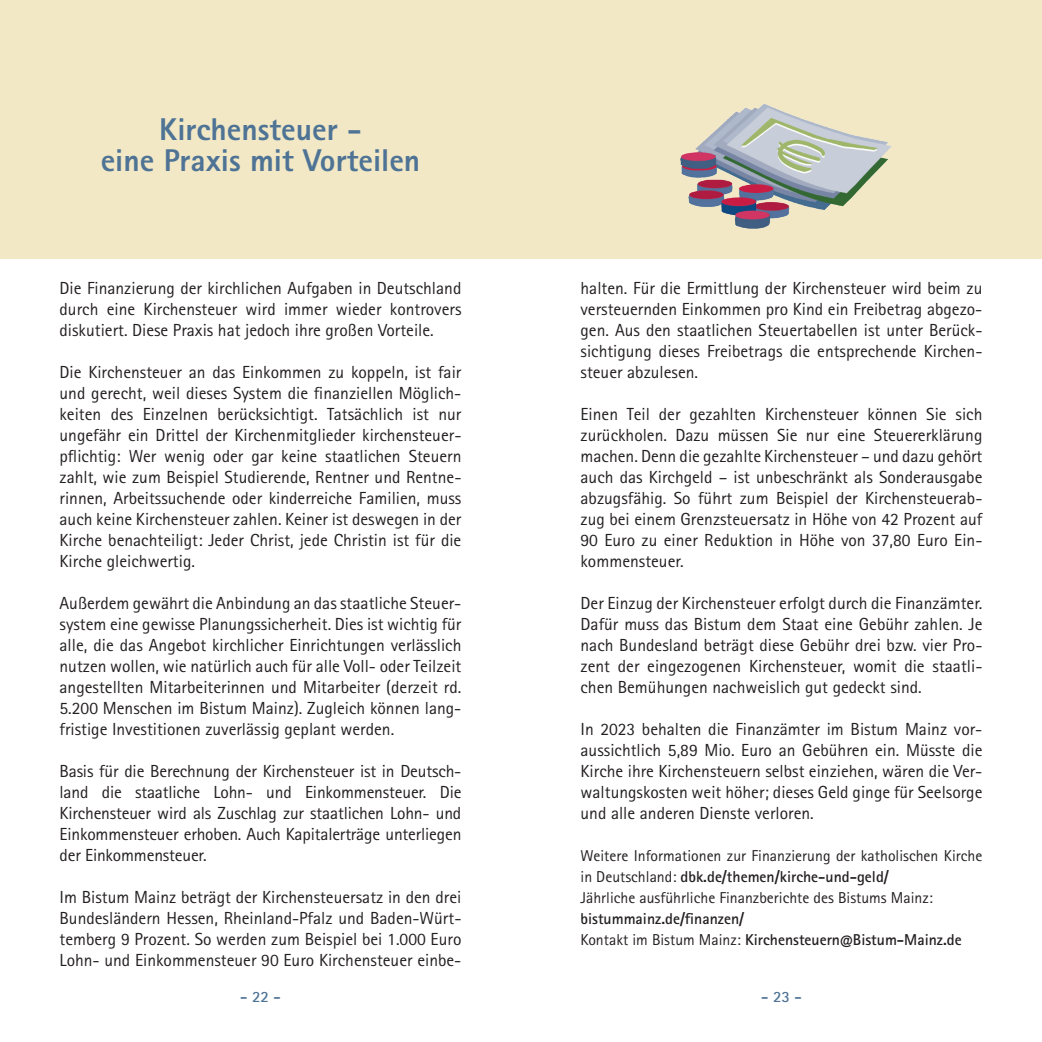
<style>
.page{position:relative;width:1042px;height:1042px;background:#fff}
.page>*{position:absolute;margin:0;border:0;box-sizing:border-box;transform-origin:0 0}
.t1{font:800 31.5px/31.5px "Rotis Sans Serif Pro";color:#4e7395;text-align:center}
.t2{font:17.5px/21px "Rotis Sans Serif Pro";color:#231f20;text-align:justify}
.t3{font:15.75px/21px "Rotis Sans Serif Pro";color:#231f20}
.t4{font:700 15.75px/21px "Rotis Sans Serif Pro";color:#231f20}
.t5{font:700 15.75px "Rotis Sans Serif Pro";color:#4e7395}
.s1{font-weight:700}
.s2{font-weight:400}
</style>
<div class="page">
<div style="left:0;top:0;width:1042px;height:258px;background:#f2e8c6"></div>
<img style="left:680px;top:104px;width:212px;height:125px">
<h1 class="t1" style="left:101px;top:113px;width:321px">Kirchensteuer -<br>eine Praxis mit Vorteilen</h1>
<p class="t2" style="left:60px;top:278px;width:403px">Die Finanzierung der kirchlichen Aufgaben in Deutschland durch eine Kirchensteuer wird immer wieder kontrovers diskutiert. Diese Praxis hat jedoch ihre großen Vorteile.</p>
<p class="t2" style="left:60px;top:362px;width:403px">Die Kirchensteuer an das Einkommen zu koppeln, ist fair und gerecht, weil dieses System die finanziellen Möglich&shy;keiten des Einzelnen berücksichtigt. Tatsächlich ist nur ungefähr ein Drittel der Kirchenmitglieder kirchensteuer&shy;pflichtig: Wer wenig oder gar keine staatlichen Steuern zahlt, wie zum Beispiel Studierende, Rentner und Rentne&shy;rinnen, Arbeitssuchende oder kinderreiche Familien, muss auch keine Kirchensteuer zahlen. Keiner ist deswegen in der Kirche benachteiligt: Jeder Christ, jede Christin ist für die Kirche gleichwertig.</p>
<p class="t2" style="left:60px;top:593px;width:403px">Außerdem gewährt die Anbindung an das staatliche Steuer&shy;system eine gewisse Planungssicherheit. Dies ist wichtig für alle, die das Angebot kirchlicher Einrichtungen verlässlich nutzen wollen, wie natürlich auch für alle Voll- oder Teilzeit angestellten Mitarbeiterinnen und Mitarbeiter (derzeit rd.<br>5.200 Menschen im Bistum Mainz). Zugleich können lang&shy;fristige Investitionen zuverlässig geplant werden.</p>
<p class="t2" style="left:60px;top:761px;width:403px">Basis für die Berechnung der Kirchensteuer ist in Deutsch&shy;land die staatliche Lohn- und Einkommensteuer. Die Kirchensteuer wird als Zuschlag zur staatlichen Lohn- und Einkommensteuer erhoben. Auch Kapitalerträge unterliegen der Einkommensteuer.</p>
<p class="t2" style="left:60px;top:887px;width:403px">Im Bistum Mainz beträgt der Kirchensteuersatz in den drei Bundesländern Hessen, Rheinland-Pfalz und Baden-Würt&shy;temberg 9 Prozent. So werden zum Beispiel bei 1.000 Euro Lohn- und Einkommensteuer 90 Euro Kirchensteuer einbe-</p>
<p class="t2" style="left:580px;top:278px;width:403px">halten. Für die Ermittlung der Kirchensteuer wird beim zu versteuernden Einkommen pro Kind ein Freibetrag abgezo&shy;gen. Aus den staatlichen Steuertabellen ist unter Berück&shy;sichtigung dieses Freibetrags die entsprechende Kirchen&shy;steuer abzulesen.</p>
<p class="t2" style="left:580px;top:404px;width:403px">Einen Teil der gezahlten Kirchensteuer können Sie sich zurückholen. Dazu müssen Sie nur eine Steuererklärung machen. Denn die gezahlte Kirchensteuer – und dazu gehört auch das Kirchgeld – ist unbeschränkt als Sonderausgabe abzugsfähig. So führt zum Beispiel der Kirchensteuerab&shy;zug bei einem Grenzsteuersatz in Höhe von 42 Prozent auf 90 Euro zu einer Reduktion in Höhe von 37,80 Euro Ein&shy;kommensteuer.</p>
<p class="t2" style="left:580px;top:593px;width:403px">Der Einzug der Kirchensteuer erfolgt durch die Finanzämter.<br>Dafür muss das Bistum dem Staat eine Gebühr zahlen. Je nach Bundesland beträgt diese Gebühr drei bzw. vier Pro&shy;zent der eingezogenen Kirchensteuer, womit die staatli&shy;chen Bemühungen nachweislich gut gedeckt sind.</p>
<p class="t2" style="left:580px;top:719px;width:403px">In 2023 behalten die Finanzämter im Bistum Mainz vor&shy;aussichtlich 5,89 Mio. Euro an Gebühren ein. Müsste die Kirche ihre Kirchensteuern selbst einziehen, wären die Ver&shy;waltungskosten weit höher; dieses Geld ginge für Seelsorge und alle anderen Dienste verloren.</p>
<p class="t3" style="left:580px;top:845px;width:403px">Weitere Informationen zur Finanzierung der katholischen Kirche in Deutschland: <span class="s1">dbk.de/themen/kirche-und-geld/<br></span>Jährliche ausführliche Finanzberichte des Bistums Mainz:</p>
<p class="t4" style="left:580px;top:908px;width:383px">bistummainz.de/finanzen/<br><span class="s2">Kontakt im Bistum Mainz:</span> Kirchensteuern@Bistum-Mainz.de</p>
<p class="t5" style="left:240px;top:987px;width:42px">- 22 -</p>
<p class="t5" style="left:761px;top:987px;width:42px">- 23 -</p>
</div>
